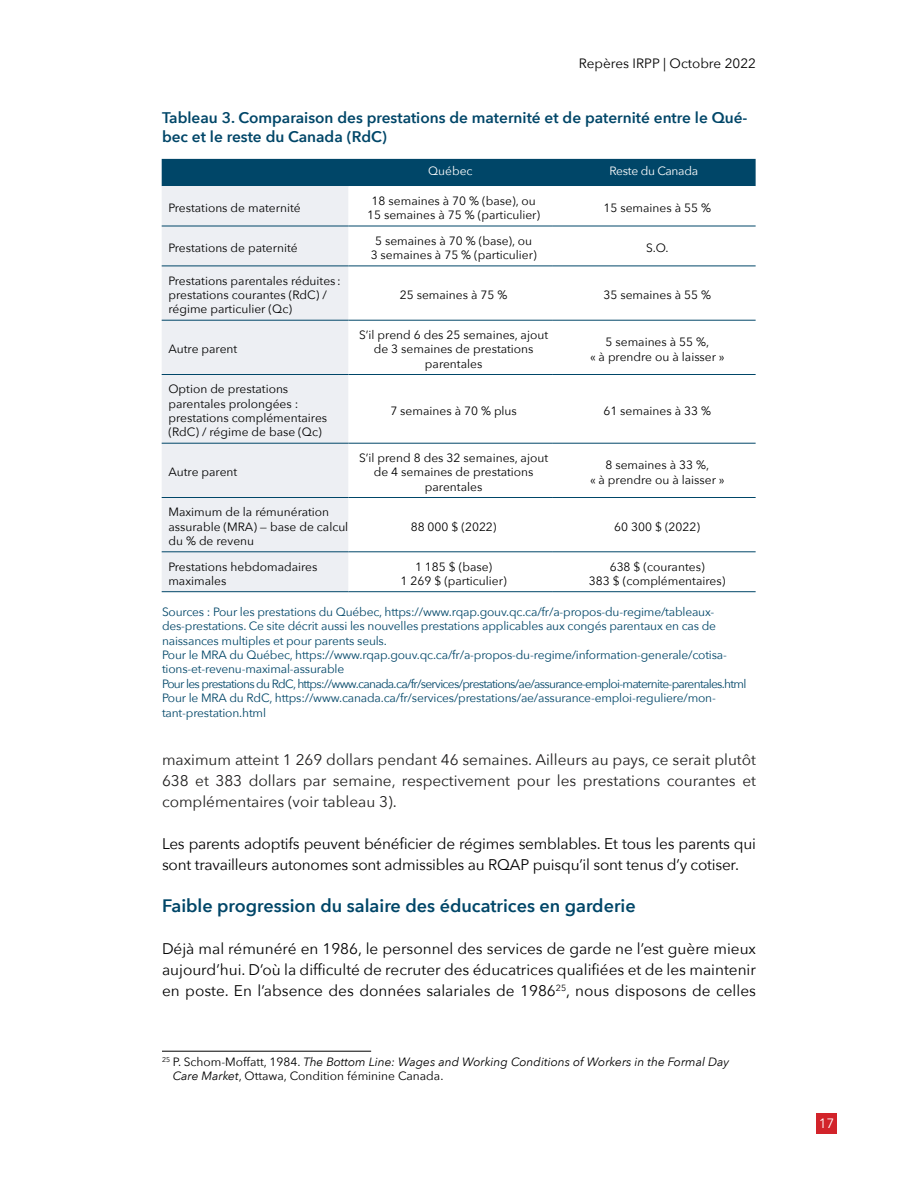
<style>
.page{position:relative;width:918px;height:1188px;background:#fff}
.page>*{position:absolute;margin:0;border:0;box-sizing:border-box;transform-origin:0 0}
.t1{font:600 18px "Avenir Next";color:#004668}
.t2{font:15.3px/21px "Avenir Next";letter-spacing:-.015em;color:#000}
.t3{font:15.3px/21px "Avenir Next";color:#201f1e;text-align:justify}
.t4{font:600 15.3px/18.5px "Avenir Next";color:#004668}
.t5{font:13.5px "Avenir Next";color:#000}
.t6{font:13.5px "Avenir Next";color:#fff}
.t7{font:12px/14.4px "Avenir Next";color:#000;text-align:center}
.t8{font:12px/14.4px "Avenir Next";letter-spacing:-.015em;color:#004668}
.t9{font:italic 12px/14.4px "Avenir Next";color:#000}
.t10{font:12px "Avenir Next";letter-spacing:-.025em;color:#fff}
.s1{font-style:normal}
</style>
<div class="page">
<div style="left:816px;top:1113px;width:21px;height:21px;background:#d2232a"></div>
<hr style="left:162px;top:1051px;width:209px;height:1px;background:#000">
<div style="left:162px;top:159px;width:594px;height:27px;background:#004668"></div>
<div style="left:162px;top:186px;width:187px;height:405px;background:#edeff3"></div>
<svg style="left:349px;top:225px;width:407px;height:328px"></svg>
<hr style="left:162px;top:226px;width:187px;height:1px;background:#004668">
<hr style="left:349px;top:226px;width:203px;height:1px;background:#004668">
<hr style="left:552px;top:226px;width:204px;height:1px;background:#004668">
<hr style="left:162px;top:266px;width:187px;height:1px;background:#004668">
<hr style="left:349px;top:266px;width:203px;height:1px;background:#004668">
<hr style="left:552px;top:266px;width:204px;height:1px;background:#004668">
<hr style="left:162px;top:320px;width:187px;height:1px;background:#004668">
<hr style="left:349px;top:320px;width:203px;height:1px;background:#004668">
<hr style="left:552px;top:320px;width:204px;height:1px;background:#004668">
<hr style="left:162px;top:374px;width:187px;height:1px;background:#004668">
<hr style="left:349px;top:374px;width:203px;height:1px;background:#004668">
<hr style="left:552px;top:374px;width:204px;height:1px;background:#004668">
<hr style="left:162px;top:443px;width:187px;height:1px;background:#004668">
<hr style="left:349px;top:443px;width:203px;height:1px;background:#004668">
<hr style="left:552px;top:443px;width:204px;height:1px;background:#004668">
<hr style="left:162px;top:497px;width:187px;height:1px;background:#004668">
<hr style="left:349px;top:497px;width:203px;height:1px;background:#004668">
<hr style="left:552px;top:497px;width:204px;height:1px;background:#004668">
<hr style="left:162px;top:551px;width:187px;height:1px;background:#004668">
<hr style="left:349px;top:551px;width:203px;height:1px;background:#004668">
<hr style="left:552px;top:551px;width:204px;height:1px;background:#004668">
<hr style="left:162px;top:591px;width:187px;height:1px;background:#004668">
<hr style="left:349px;top:591px;width:203px;height:1px;background:#004668">
<hr style="left:552px;top:591px;width:204px;height:1px;background:#004668">
<p class="t5" style="left:579px;top:51px;width:179px">Repères IRPP | Octobre 2022</p>
<p class="t4" style="left:162px;top:108px;width:587px">Tableau 3. Comparaison des prestations de maternité et de paternité entre le Qué&shy;bec et le reste du Canada (RdC)</p>
<p class="t10" style="left:428px;top:161px;width:46px">Québec</p>
<p class="t10" style="left:610px;top:161px;width:90px">Reste du Canada</p>
<p class="t7" style="left:168px;top:200px;width:134px">Prestations de maternité</p>
<p class="t7" style="left:367px;top:193px;width:174px">18 semaines à 70 % (base), ou<br>15 semaines à 75 % (particulier)</p>
<p class="t7" style="left:603px;top:200px;width:109px">15 semaines à 55 %</p>
<p class="t7" style="left:168px;top:240px;width:131px">Prestations de paternité</p>
<p class="t7" style="left:371px;top:233px;width:168px">5 semaines à 70 % (base), ou<br>3 semaines à 75 % (particulier)</p>
<p class="t7" style="left:646px;top:240px;width:24px">S.O.</p>
<p class="t7" style="left:168px;top:273px;width:174px;text-align:left">Prestations parentales réduites : prestations courantes (RdC) / régime particulier (Qc)</p>
<p class="t7" style="left:400px;top:287px;width:109px">25 semaines à 75 %</p>
<p class="t7" style="left:603px;top:287px;width:109px">35 semaines à 55 %</p>
<p class="t7" style="left:168px;top:341px;width:70px">Autre parent</p>
<p class="t7" style="left:168px;top:381px;width:160px;text-align:left">Option de prestations parentales prolongées : prestations complémentaires (RdC) / régime de base (Qc)</p>
<p class="t7" style="left:168px;top:464px;width:70px">Autre parent</p>
<p class="t7" style="left:168px;top:504px;width:181px;text-align:left">Maximum de la rémunération assurable (MRA) — base de calcul du % de revenu</p>
<p class="t7" style="left:359px;top:327px;width:191px">S’il prend 6 des 25 semaines, ajout de 3 semaines de prestations parentales</p>
<p class="t7" style="left:590px;top:334px;width:136px">5 semaines à 55 %,<br>« à prendre ou à laisser »</p>
<p class="t7" style="left:390px;top:403px;width:128px">7 semaines à 70 % plus</p>
<p class="t7" style="left:603px;top:403px;width:109px">61 semaines à 33 %</p>
<p class="t7" style="left:359px;top:450px;width:191px">S’il prend 8 des 32 semaines, ajout de 4 semaines de prestations parentales</p>
<p class="t7" style="left:590px;top:457px;width:136px">8 semaines à 33 %,<br>« à prendre ou à laisser »</p>
<p class="t7" style="left:411px;top:519px;width:87px">88 000 $ (2022)</p>
<p class="t7" style="left:614px;top:519px;width:87px">60 300 $ (2022)</p>
<p class="t7" style="left:168px;top:559px;width:151px;text-align:left">Prestations hebdomadaires maximales</p>
<p class="t7" style="left:401px;top:559px;width:108px">1 185 $ (base)<br>1 269 $ (particulier)</p>
<p class="t7" style="left:589px;top:559px;width:138px">638 $ (courantes)<br>383 $ (complémentaires)</p>
<p class="t8" style="left:162px;top:604px;width:586px">Sources : Pour les prestations du Québec, https://www.rqap.gouv.qc.ca/fr/a-propos-du-regime/tableaux&shy;des-prestations. Ce site décrit aussi les nouvelles prestations applicables aux congés parentaux en cas de naissances multiples et pour parents seuls.<br>Pour le MRA du Québec, https://www.rqap.gouv.qc.ca/fr/a-propos-du-regime/information-generale/cotisa&shy;tions-et-revenu-maximal-assurable<br>Pour les prestations du RdC, https://www.canada.ca/fr/services/prestations/ae/assurance-emploi-maternite-parentales.html Pour le MRA du RdC, https://www.canada.ca/fr/services/prestations/ae/assurance-emploi-reguliere/mon&shy;tant-prestation.html</p>
<p class="t3" style="left:162px;top:748px;width:596px">maximum atteint 1 269 dollars pendant 46 semaines. Ailleurs au pays, ce serait plutôt 638 et 383 dollars par semaine, respectivement pour les prestations courantes et complémentaires (voir tableau 3).</p>
<p class="t2" style="left:162px;top:832px;width:596px">Les parents adoptifs peuvent bénéficier de régimes semblables. Et tous les parents qui sont travailleurs autonomes sont admissibles au RQAP puisqu’il sont tenus d’y cotiser.</p>
<h1 class="t1" style="left:162px;top:890px;width:475px">Faible progression du salaire des éducatrices en garderie</h1>
<p class="t2" style="left:162px;top:937px;width:596px;text-align:justify">Déjà mal rémunéré en 1986, le personnel des services de garde ne l’est guère mieux aujourd’hui. D’où la difficulté de recruter des éducatrices qualifiées et de les maintenir en poste. En l’absence des données salariales de 1986<sup>25</sup>, nous disposons de celles</p>
<p class="t9" style="left:173px;top:1054px;width:558px;text-indent:-11px"><sup>25</sup> <span class="s1">P. Schom-Moffatt, 1984.</span> The Bottom Line: Wages and Working Conditions of Workers in the Formal Day<br>Care Market<span class="s1">, Ottawa, Condition féminine Canada.</span></p>
<p class="t6" style="left:819px;top:1112px;width:17px">17</p>
</div>
